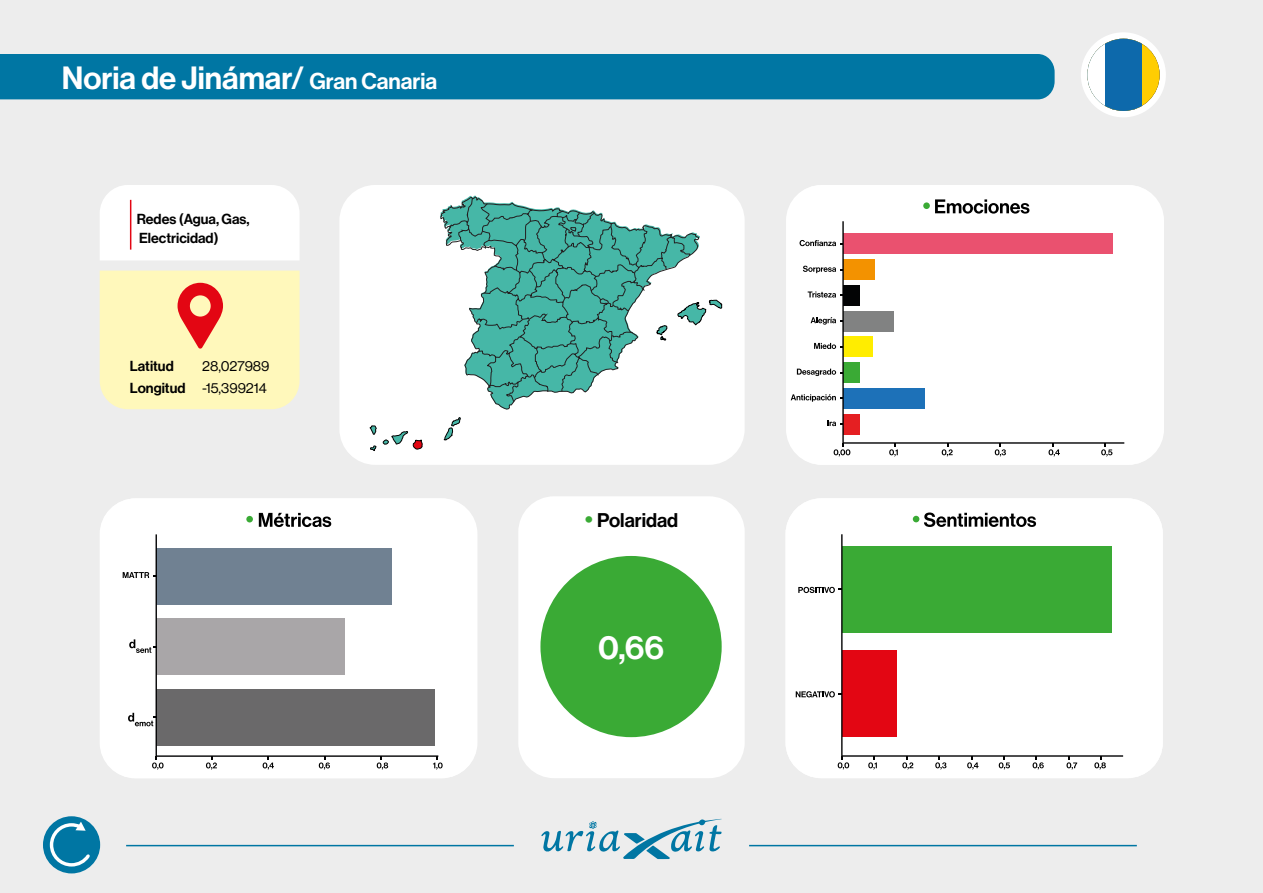
<style>
.page{position:relative;width:1263px;height:893px;background:#ededed}
.page>*{position:absolute;margin:0;border:0;box-sizing:border-box;transform-origin:0 0}
.t1{font:38.4px "N Haas Grotesk DS Pro 65 Md";color:#fff}
.t2{font:33px "N Haas Grotesk DS Pro 65 Md";color:#fff}
.t3{font:31.5px "N Haas Grotesk DS Pro 65 Md";color:#fff}
.t4{font:19.5px "N Haas Grotesk DS Pro 65 Md";color:#000}
.t5{font:14.25px/19.5px "N Haas Grotesk DS Pro 65 Md";color:#000}
.t6{font:14.25px/22.2px "N Haas Grotesk DS Pro 55 Rg";color:#000;text-align:right}
.s1{font-size:22.5px}
.s2{font-family:"N Haas Grotesk DS Pro 65 Md"}
.s3{font-size:23.55px;color:#3aaa35}
</style>
<div class="page">
<svg style="left:541px;top:819px;width:181px;height:40px"></svg>
<hr style="left:126px;top:845px;width:388px;height:1px;background:#0076a3">
<hr style="left:749px;top:845px;width:388px;height:1px;background:#0076a3">
<div style="left:0;top:54px;width:1054px;height:45px;background:#0076a3"></div>
<div style="left:1081px;top:32px;width:85px;height:85px;background:#fff;border-radius:50%"></div>
<div style="left:518px;top:496px;width:227px;height:282px;background:#fff;border-radius:36px"></div>
<div style="left:339px;top:185px;width:406px;height:280px;background:#fff;border-radius:36px"></div>
<div style="left:100px;top:185px;width:199px;height:75px;background:#fff"></div>
<svg style="left:100px;top:271px;width:200px;height:138px"></svg>
<div style="left:43px;top:816px;width:57px;height:57px;background:#0076a3;border-radius:50%"></div>
<svg style="left:48px;top:821px;width:45px;height:47px"></svg>
<div style="left:1087px;top:39px;width:73px;height:72px;background:#ffcd02;border-radius:36px"></div>
<div style="left:1105px;top:39px;width:37px;height:72px;background:#0d69ab"></div>
<svg style="left:1087px;top:39px;width:18px;height:72px"></svg>
<svg style="left:440px;top:197px;width:74px;height:212px"></svg>
<svg style="left:449px;top:198px;width:273px;height:204px"></svg>
<svg style="left:443px;top:417px;width:18px;height:23px"></svg>
<svg style="left:370px;top:425px;width:7px;height:10px"></svg>
<svg style="left:383px;top:431px;width:40px;height:18px"></svg>
<svg style="left:370px;top:446px;width:6px;height:5px"></svg>
<hr style="left:130px;top:200px;width:1px;height:50px;background:#e30613">
<div style="left:100px;top:498px;width:377px;height:280px;background:#fff;border-radius:36px"></div>
<svg style="left:156px;top:534px;width:282px;height:223px"></svg>
<svg style="left:123px;top:572px;width:34px;height:6px"></svg>
<svg style="left:129px;top:639px;width:28px;height:14px"></svg>
<svg style="left:128px;top:713px;width:29px;height:13px"></svg>
<svg style="left:152px;top:756px;width:12px;height:14px"></svg>
<svg style="left:206px;top:756px;width:11px;height:14px"></svg>
<svg style="left:263px;top:756px;width:11px;height:14px"></svg>
<svg style="left:319px;top:756px;width:11px;height:14px"></svg>
<svg style="left:433px;top:756px;width:10px;height:14px"></svg>
<svg style="left:377px;top:756px;width:11px;height:14px"></svg>
<div style="left:246px;top:516px;width:7px;height:6px;background:#3aaa35;border-radius:50%"></div>
<svg style="left:259px;top:513px;width:72px;height:14px"></svg>
<div style="left:540px;top:556px;width:182px;height:181px;background:#3aaa35;border-radius:50%"></div>
<div style="left:785px;top:498px;width:378px;height:280px;background:#fff;border-radius:36px"></div>
<svg style="left:798px;top:587px;width:43px;height:6px"></svg>
<svg style="left:796px;top:691px;width:45px;height:6px"></svg>
<svg style="left:838px;top:757px;width:11px;height:13px"></svg>
<svg style="left:868px;top:757px;width:9px;height:13px"></svg>
<svg style="left:902px;top:757px;width:11px;height:13px"></svg>
<svg style="left:935px;top:757px;width:11px;height:13px"></svg>
<svg style="left:967px;top:757px;width:11px;height:13px"></svg>
<svg style="left:999px;top:757px;width:11px;height:13px"></svg>
<svg style="left:1032px;top:757px;width:12px;height:13px"></svg>
<svg style="left:1066px;top:757px;width:11px;height:13px"></svg>
<svg style="left:1094px;top:757px;width:12px;height:13px"></svg>
<svg style="left:913px;top:512px;width:123px;height:15px"></svg>
<svg style="left:841px;top:534px;width:282px;height:223px"></svg>
<div style="left:787px;top:185px;width:377px;height:280px;background:#fff;border-radius:36px"></div>
<div style="left:923px;top:202px;width:7px;height:7px;background:#3aaa35;border-radius:50%"></div>
<svg style="left:935px;top:199px;width:94px;height:15px"></svg>
<svg style="left:799px;top:240px;width:43px;height:6px"></svg>
<svg style="left:803px;top:266px;width:39px;height:7px"></svg>
<svg style="left:808px;top:291px;width:34px;height:7px"></svg>
<svg style="left:810px;top:317px;width:32px;height:8px"></svg>
<svg style="left:814px;top:343px;width:28px;height:6px"></svg>
<svg style="left:797px;top:369px;width:45px;height:7px"></svg>
<svg style="left:791px;top:394px;width:51px;height:8px"></svg>
<svg style="left:827px;top:420px;width:15px;height:6px"></svg>
<svg style="left:834px;top:444px;width:16px;height:13px"></svg>
<svg style="left:889px;top:444px;width:9px;height:13px"></svg>
<svg style="left:942px;top:444px;width:11px;height:13px"></svg>
<svg style="left:995px;top:444px;width:11px;height:13px"></svg>
<svg style="left:1048px;top:444px;width:12px;height:13px"></svg>
<svg style="left:1101px;top:444px;width:11px;height:13px"></svg>
<svg style="left:842px;top:221px;width:282px;height:223px"></svg>
<h3 class="t3" style="left:62px;top:60px;width:377px">Noria de Jinámar/ <span class="s1">Gran Canaria</span></h3>
<p class="t5" style="left:137px;top:209px;width:114px">Redes (Agua, Gas,<br>Electricidad)</p>
<p class="t5" style="left:130px;top:356px;width:45px">Latitud</p>
<p class="t6" style="left:130px;top:355px;width:141px">28,027989<br><span class="s2">Longitud</span> -15,399214</p>
<h3 class="t4" style="left:585px;top:508px;width:95px"><span class="s3">•</span> Polaridad</h3>
<h1 class="t1" style="left:634px;top:624px;width:24px">6</h1>
<h2 class="t2" style="left:598px;top:629px;width:67px">0,66</h2>
</div>
